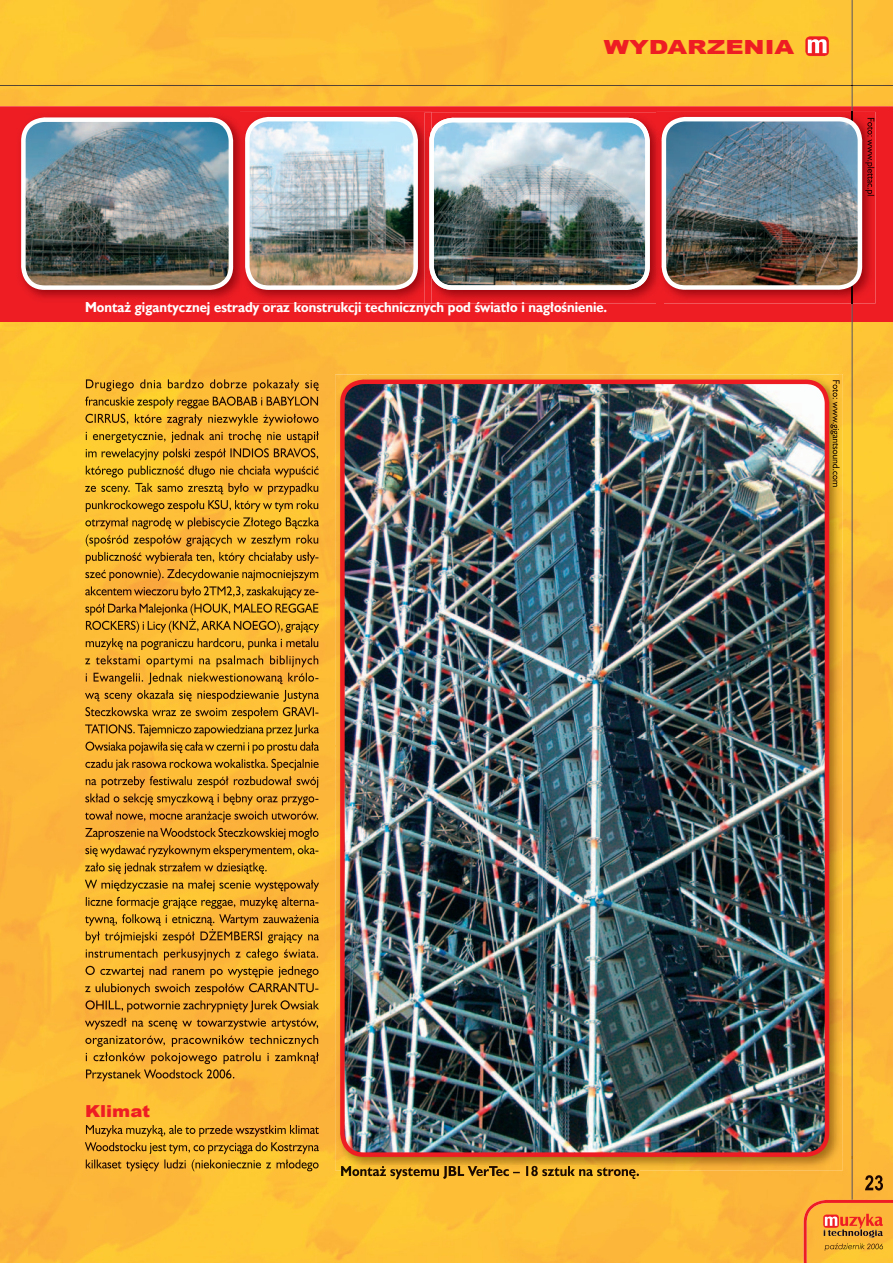
<style>
.page{position:relative;width:893px;height:1263px;background:#fff}
.page>*{position:absolute;margin:0;border:0;box-sizing:border-box;transform-origin:0 0}
.t1{font:900 19.5px "Arial";color:#ee1d23;scale:1.3 1}
.t2{font:900 16.5px "Arial";color:#ee1d23;scale:1.1 1}
.t3{font:14.55px "Humanst 521 EU Bold";color:#fff;scale:.93 1}
</style>
<div class="page">
<img style="left:0;top:738px;width:367px;height:525px">
<img style="left:367px;top:1158px;width:526px;height:105px">
<img style="left:841px;top:322px;width:52px;height:836px">
<img style="left:0;top:322px;width:367px;height:416px">
<img style="left:367px;top:322px;width:474px;height:53px">
<img style="left:0;top:0;width:893px;height:106px">
<div style="left:0;top:106px;width:893px;height:216px;background:#ee1d23"></div>
<img style="left:865px;top:1175px;width:18px;height:15px">
<img style="left:0;top:85px;width:893px;height:1px">
<img style="left:852px;top:0;width:1px;height:1200px">
<svg style="left:852px;top:303px;width:1px;height:19px"></svg>
<svg style="left:804px;top:1200px;width:89px;height:63px"></svg>
<img style="left:824px;top:1229px;width:59px;height:8px">
<img style="left:825px;top:1243px;width:58px;height:7px">
<svg style="left:805px;top:36px;width:24px;height:20px"></svg>
<img style="left:86px;top:379px;width:233px;height:12px">
<img style="left:85px;top:396px;width:234px;height:12px">
<img style="left:85px;top:414px;width:234px;height:12px">
<img style="left:86px;top:431px;width:233px;height:12px">
<img style="left:86px;top:448px;width:233px;height:12px">
<img style="left:86px;top:466px;width:233px;height:11px">
<img style="left:85px;top:483px;width:234px;height:12px">
<img style="left:86px;top:500px;width:233px;height:12px">
<img style="left:85px;top:517px;width:234px;height:12px">
<img style="left:86px;top:534px;width:233px;height:12px">
<img style="left:86px;top:552px;width:232px;height:12px">
<img style="left:85px;top:569px;width:234px;height:12px">
<img style="left:85px;top:586px;width:233px;height:12px">
<img style="left:85px;top:603px;width:234px;height:12px">
<img style="left:86px;top:618px;width:233px;height:15px">
<img style="left:86px;top:638px;width:233px;height:12px">
<img style="left:85px;top:655px;width:234px;height:12px">
<img style="left:86px;top:673px;width:232px;height:11px">
<img style="left:85px;top:690px;width:234px;height:12px">
<img style="left:85px;top:707px;width:233px;height:12px">
<img style="left:85px;top:724px;width:234px;height:12px">
<img style="left:85px;top:741px;width:234px;height:12px">
<img style="left:85px;top:759px;width:234px;height:12px">
<img style="left:86px;top:776px;width:233px;height:12px">
<img style="left:85px;top:793px;width:233px;height:12px">
<img style="left:85px;top:811px;width:234px;height:11px">
<img style="left:85px;top:828px;width:234px;height:12px">
<img style="left:85px;top:845px;width:233px;height:12px">
<img style="left:85px;top:862px;width:182px;height:12px">
<img style="left:85px;top:880px;width:166px;height:11px">
<img style="left:255px;top:880px;width:64px;height:11px">
<img style="left:86px;top:897px;width:232px;height:12px">
<img style="left:85px;top:914px;width:234px;height:12px">
<img style="left:86px;top:929px;width:233px;height:14px">
<img style="left:86px;top:949px;width:233px;height:11px">
<img style="left:85px;top:966px;width:234px;height:12px">
<img style="left:85px;top:983px;width:233px;height:12px">
<img style="left:85px;top:1000px;width:234px;height:12px">
<img style="left:85px;top:1018px;width:234px;height:11px">
<img style="left:85px;top:1035px;width:234px;height:12px">
<img style="left:86px;top:1052px;width:233px;height:12px">
<img style="left:86px;top:1069px;width:148px;height:12px">
<img style="left:86px;top:1125px;width:233px;height:12px">
<img style="left:85px;top:1142px;width:234px;height:12px">
<img style="left:86px;top:1159px;width:233px;height:12px">
<img style="left:16px;top:112px;width:416px;height:191px">
<img style="left:21px;top:117px;width:212px;height:173px">
<img style="left:424px;top:113px;width:239px;height:191px">
<img style="left:432px;top:118px;width:218px;height:172px">
<img style="left:657px;top:112px;width:218px;height:191px">
<img style="left:852px;top:290px;width:1px;height:13px">
<img style="left:657px;top:113px;width:6px;height:190px">
<img style="left:661px;top:106px;width:201px;height:184px">
<img style="left:240px;top:112px;width:7px;height:191px">
<img style="left:424px;top:113px;width:8px;height:190px">
<img style="left:429px;top:130px;width:3px;height:147px">
<img style="left:245px;top:117px;width:173px;height:173px">
<img style="left:865px;top:118px;width:9px;height:78px">
<img style="left:335px;top:375px;width:456px;height:795px">
<img style="left:791px;top:375px;width:52px;height:795px">
<img style="left:340px;top:379px;width:489px;height:778px">
<img style="left:341px;top:1170px;width:299px;height:9px">
<img style="left:341px;top:1166px;width:299px;height:4px">
<img style="left:830px;top:380px;width:9px;height:107px">
<h1 class="t1" style="left:604px;top:33px;width:148px">WYDARZENIA</h1>
<p class="t3" style="left:85px;top:298px;width:563px">Montaż gigantycznej estrady oraz konstrukcji technicznych pod światło i nagłośnienie.</p>
<p class="t2" style="left:85px;top:1099px;width:61px">Klimat</p>
</div>
